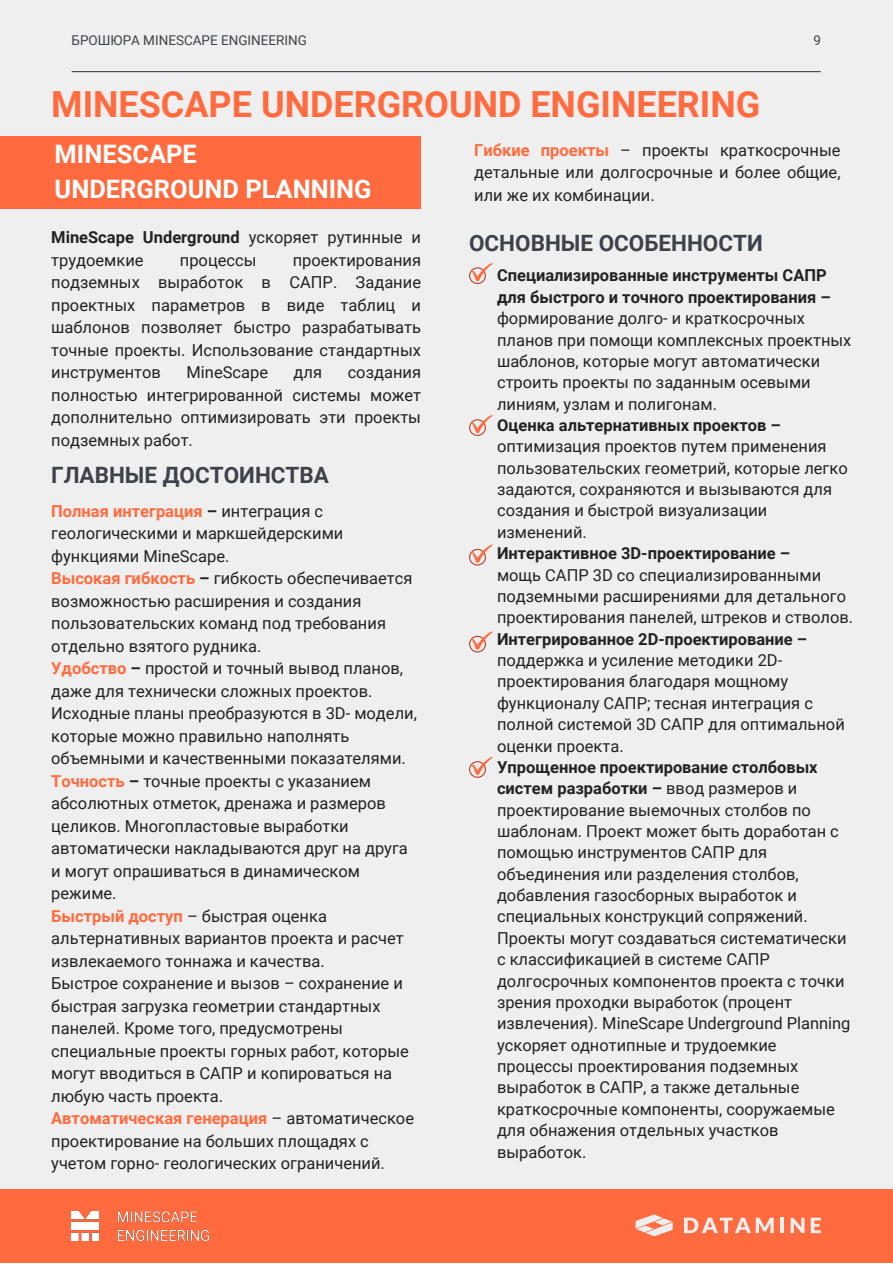
<style>
.page{position:relative;width:893px;height:1264px;background:#fff}
.page>*{position:absolute;margin:0;border:0;box-sizing:border-box;transform-origin:0 0}
.t1{font:700 36px "Roboto";color:#ff6b3e}
.t2{font:700 25.5px/34.8px "Roboto";color:#fff}
.t3{font:700 22.5px "Roboto";color:#3e424b}
.t4{font:16.5px/21.3px "Roboto";color:#222}
.t5{font:700 16.5px "Roboto";color:#222}
.t6{font:13.5px "Roboto";color:#3e424b}
.s1{font-weight:700;color:#ff6b3e}
.s2{font-weight:700}
</style>
<div class="page">
<div style="left:0;top:0;width:892px;height:1262px;background:#efefef"></div>
<svg style="left:469px;top:415px;width:23px;height:21px"></svg>
<svg style="left:469px;top:544px;width:23px;height:21px"></svg>
<svg style="left:469px;top:631px;width:23px;height:21px"></svg>
<div style="left:0;top:136px;width:421px;height:73px;background:#ff6b3e"></div>
<svg style="left:469px;top:263px;width:23px;height:21px"></svg>
<svg style="left:469px;top:756px;width:23px;height:21px"></svg>
<div style="left:0;top:1189px;width:892px;height:73px;background:#ff6b3e"></div>
<svg style="left:684px;top:1217px;width:89px;height:16px"></svg>
<hr style="left:780px;top:1217px;width:4px;height:15px;background:#efefef">
<svg style="left:790px;top:1217px;width:14px;height:16px"></svg>
<svg style="left:810px;top:1217px;width:11px;height:16px"></svg>
<svg style="left:635px;top:1214px;width:37px;height:22px"></svg>
<img style="left:72px;top:1211px;width:137px;height:28px">
<hr style="left:72px;top:71px;width:748px;height:1px;background:#3e424b">
<p class="t6" style="left:72px;top:33px;width:237px">БРОШЮРА MINESCAPE ENGINEERING</p>
<p class="t6" style="left:813px;top:33px;width:9px">9</p>
<p class="t1" style="left:51px;top:84px;width:710px">MINESCAPE UNDERGROUND ENGINEERING</p>
<p class="t2" style="left:55px;top:137px;width:318px">MINESCAPE<br>UNDERGROUND PLANNING</p>
<p class="t4" style="left:474px;top:139px;width:368px;line-height:22.5px;text-align:justify"><span class="s1">Гибкие проекты</span> – проекты краткосрочные детальные или долгосрочные и более общие, или же их комбинации.</p>
<p class="t4" style="left:51px;top:226px;width:371px;line-height:22.5px"><span class="s2">MineScape Underground</span> ускоряет рутинные и трудоемкие</p>
<p class="t4" style="left:51px;top:249px;width:371px;line-height:22.5px;text-align:justify;text-indent:241px">проектирования подземных выработок в САПР. Задание проектных параметров в виде таблиц и шаблонов позволяет быстро разрабатывать точные проекты. Использование стандартных инструментов</p>
<p class="t4" style="left:180px;top:249px;width:78px">процессы</p>
<p class="t4" style="left:186px;top:362px;width:83px">MineScape</p>
<p class="t4" style="left:293px;top:362px;width:30px">для</p>
<p class="t4" style="left:51px;top:361px;width:371px;line-height:22.5px;text-align:justify;text-indent:296px">создания полностью интегрированной системы может дополнительно оптимизировать эти проекты подземных работ.</p>
<p class="t3" style="left:51px;top:462px;width:279px">ГЛАВНЫЕ ДОСТОИНСТВА</p>
<p class="t4" style="left:51px;top:500px;width:294px;line-height:22.5px"><span class="s1">Полная интеграция</span> <span class="s2">–</span> интеграция с геологическими и маркшейдерскими функциями MineScape.</p>
<p class="t4" style="left:51px;top:567px;width:363px;line-height:22.5px"><span class="s1">Высокая гибкость</span> <span class="s2">–</span> гибкость обеспечивается возможностью расширения и создания пользовательских команд под требования отдельно взятого рудника.</p>
<p class="t4" style="left:51px;top:657px;width:367px;line-height:22.5px"><span class="s1">Удобство</span> <span class="s2">–</span> простой и точный вывод планов, даже для технически сложных проектов.<br>Исходные планы преобразуются в 3D- модели, которые можно правильно наполнять объемными и качественными показателями.</p>
<p class="t4" style="left:51px;top:770px;width:358px;line-height:22.5px"><span class="s1">Точность</span> <span class="s2">–</span> точные проекты с указанием абсолютных отметок, дренажа и размеров целиков. Многопластовые выработки автоматически накладываются друг на друга и могут опрашиваться в динамическом режиме.</p>
<p class="t4" style="left:51px;top:904px;width:354px;line-height:22.5px"><span class="s1">Быстрый доступ</span> – быстрая оценка альтернативных вариантов проекта и расчет извлекаемого тоннажа и качества.</p>
<p class="t4" style="left:51px;top:972px;width:359px;line-height:22.5px">Быстрое сохранение и вызов – сохранение и быстрая загрузка геометрии стандартных панелей . Кроме того, предусмотрены специальные проекты горных работ, которые могут вводиться в САПР и копироваться на любую часть проекта.</p>
<p class="t4" style="left:51px;top:1107px;width:364px;line-height:22.5px"><span class="s1">Автоматическая генерация</span> – автоматическое проектирование на больших площадях с учетом горно- геологических ограничений.</p>
<p class="t3" style="left:469px;top:230px;width:295px">ОСНОВНЫЕ ОСОБЕННОСТИ</p>
<p class="t4" style="left:497px;top:265px;width:356px"><span class="s2">Специализированные инструменты САПР для быстрого и точного проектирования – </span>формирование долго- и краткосрочных планов при помощи комплексных проектных шаблонов, которые могут автоматически строить проекты по заданным осевыми линиям, узлам и полигонам.</p>
<p class="t4" style="left:497px;top:415px;width:352px"><span class="s2">Оценка альтернативных проектов – </span>оптимизация проектов путем применения пользовательских геометрий, которые легко задаются, сохраняются и вызываются для создания и быстрой визуализации изменений.</p>
<p class="t5" style="left:497px;top:544px;width:294px">Интерактивное 3D-проектирование –</p>
<p class="t4" style="left:497px;top:564px;width:357px">мощь САПР 3D со специализированными подземными расширениями для детального проектирования панелей, штреков и стволов.</p>
<p class="t4" style="left:497px;top:628px;width:343px"><span class="s2">Интегрированное 2D-проектирование – </span>поддержка и усиление методики 2D&shy;проектирования благодаря мощному функционалу САПР; тесная интеграция с полной системой 3D САПР для оптимальной оценки проекта.</p>
<p class="t4" style="left:497px;top:756px;width:355px"><span class="s2">Упрощенное проектирование столбовых систем разработки –</span> ввод размеров и проектирование выемочных столбов по шаблонам. Проект может быть доработан с помощью инструментов САПР для объединения или разделения столбов, добавления газосборных выработок и специальных конструкций сопряжений .<br>Проекты могут создаваться систематически с классификацией в системе САПР долгосрочных компонентов проекта с точки зрения проходки выработок (процент извлечения). MineScape Underground Planning ускоряет однотипные и трудоемкие процессы проектирования подземных выработок в САПР, а также детальные краткосрочные компоненты, сооружаемые для обнажения отдельных участков выработок.</p>
</div>
